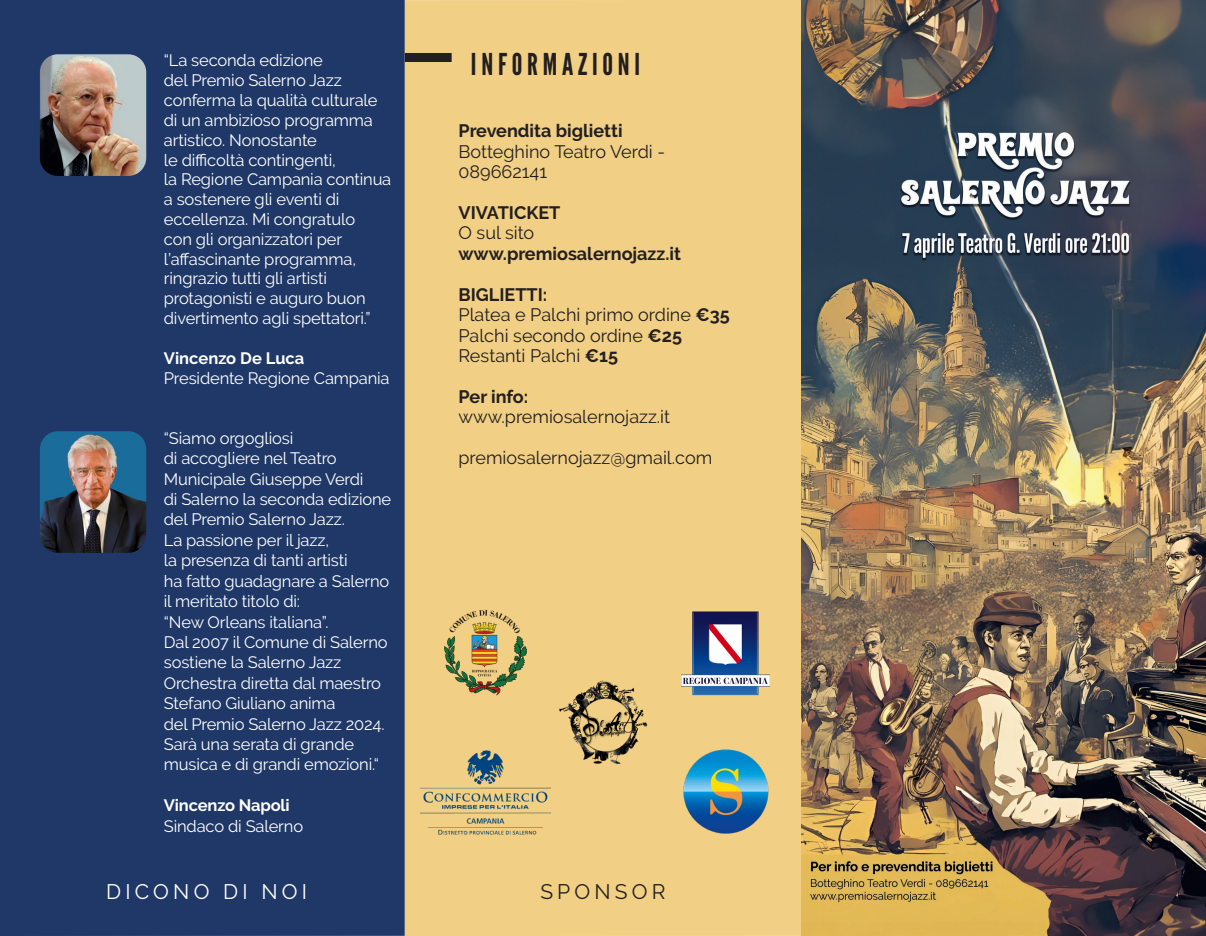
<style>
.page{position:relative;width:1206px;height:936px;background:#fff}
.page>*{position:absolute;margin:0;border:0;box-sizing:border-box;transform-origin:0 0}
.Titolo_Intestazioni{font:30px "League Gothic";letter-spacing:.16em;color:#231f20}
.Intestazone_titolo_pagina{font:21px "Raleway";letter-spacing:.2em;color:#fff}
.Intestazone_titolo_pagina-2{font:21px "Raleway";letter-spacing:.2em;color:#231f20}
.Corpo_del_testo{font:18px/20.4px "Raleway";color:#231f20}
.Corpo_del_testo-2{font:700 18px/20.4px "Raleway";color:#231f20}
.Elenchi_puntati{font:16.5px/19.8px "Raleway";letter-spacing:-.01em;color:#fff}
.Elenchi_puntati-2{font:700 16.5px "Raleway";color:#fff}
.s1{font-weight:700}
.s2{font-weight:400}
</style>
<div class="page">
<div style="left:0;top:0;width:405px;height:935px;background:#1f3867"></div>
<div style="left:405px;top:0;width:396px;height:935px;background:#f1cf84"></div>
<div style="left:405px;top:53px;width:46px;height:9px;background:#231f20"></div>
<img style="left:444px;top:609px;width:82px;height:87px">
<img style="left:681px;top:611px;width:88px;height:84px">
<img style="left:683px;top:749px;width:85px;height:85px">
<img style="left:40px;top:54px;width:106px;height:122px">
<img style="left:40px;top:431px;width:106px;height:121px">
<img style="left:801px;top:0;width:404px;height:935px">
<img style="left:420px;top:750px;width:130px;height:85px">
<img style="left:558px;top:680px;width:89px;height:83px">
<p class="Elenchi_puntati" style="left:164px;top:51px;width:215px">“La seconda edizione<br>del Premio Salerno Jazz conferma la qualità culturale di un ambizioso programma artistico. Nonostante</p>
<p class="Elenchi_puntati" style="left:164px;top:150px;width:173px">le difficoltà contingenti,</p>
<p class="Elenchi_puntati" style="left:164px;top:169px;width:229px">la Regione Campania continua a sostenere gli eventi di eccellenza. Mi congratulo<br>con gli organizzatori per l’affascinante programma, ringrazio tutti gli artisti protagonisti e auguro buon divertimento agli spettatori.”</p>
<p class="Elenchi_puntati-2" style="left:164px;top:348px;width:142px">Vincenzo De Luca</p>
<p class="Elenchi_puntati" style="left:164px;top:367px;width:227px">Presidente Regione Campania</p>
<p class="Elenchi_puntati" style="left:164px;top:427px;width:131px">“Siamo orgogliosi</p>
<p class="Elenchi_puntati" style="left:164px;top:448px;width:201px;line-height:20.4px">di accogliere nel Teatro<br>Municipale Giuseppe Verdi</p>
<p class="Elenchi_puntati" style="left:164px;top:488px;width:229px;line-height:20.4px">di Salerno la seconda edizione del Premio Salerno Jazz.<br>La passione per il jazz,</p>
<p class="Elenchi_puntati" style="left:164px;top:550px;width:185px">la presenza di tanti artisti</p>
<p class="Elenchi_puntati" style="left:164px;top:570px;width:227px;line-height:20.4px">ha fatto guadagnare a Salerno il meritato titolo di:</p>
<p class="Elenchi_puntati" style="left:164px;top:611px;width:166px">“New Orleans italiana”.</p>
<p class="Elenchi_puntati" style="left:164px;top:631px;width:225px;line-height:20.4px">Dal 2007 il Comune di Salerno sostiene la Salerno Jazz<br>Orchestra diretta dal maestro<br>Stefano Giuliano anima</p>
<p class="Elenchi_puntati" style="left:164px;top:713px;width:222px;line-height:20.4px">del Premio Salerno Jazz 2024.<br>Sarà una serata di grande musica e di grandi emozioni.“</p>
<p class="Elenchi_puntati" style="left:164px;top:794px;width:141px;line-height:20.4px"><span class="s1">Vincenzo Napoli<br></span>Sindaco di Salerno</p>
<p class="Titolo_Intestazioni" style="left:471px;top:46px;width:171px">INFORMAZIONI</p>
<p class="Corpo_del_testo" style="left:458px;top:121px;width:208px"><span class="s1">Prevendita biglietti<br></span>Botteghino Teatro Verdi -<br>089662141</p>
<p class="Corpo_del_testo-2" style="left:458px;top:202px;width:103px">VIVATICKET<br><span class="s2">O sul sito</span></p>
<p class="Corpo_del_testo-2" style="left:458px;top:243px;width:224px">www.premiosalernojazz.it</p>
<p class="Corpo_del_testo" style="left:458px;top:284px;width:273px"><span class="s1">BIGLIETTI:<br></span>Platea e Palchi primo ordine <span class="s1">€35<br></span>Palchi secondo ordine <span class="s1">€25<br></span>Restanti Palchi <span class="s1">€15</span></p>
<p class="Corpo_del_testo" style="left:458px;top:386px;width:213px"><span class="s1">Per info: </span>www.premiosalernojazz.it</p>
<p class="Corpo_del_testo" style="left:458px;top:447px;width:255px">premiosalernojazz@gmail.com</p>
<p class="Intestazone_titolo_pagina" style="left:106px;top:879px;width:202px">DICONO DI NOI</p>
<p class="Intestazone_titolo_pagina-2" style="left:540px;top:879px;width:127px">SPONSOR</p>
</div>
